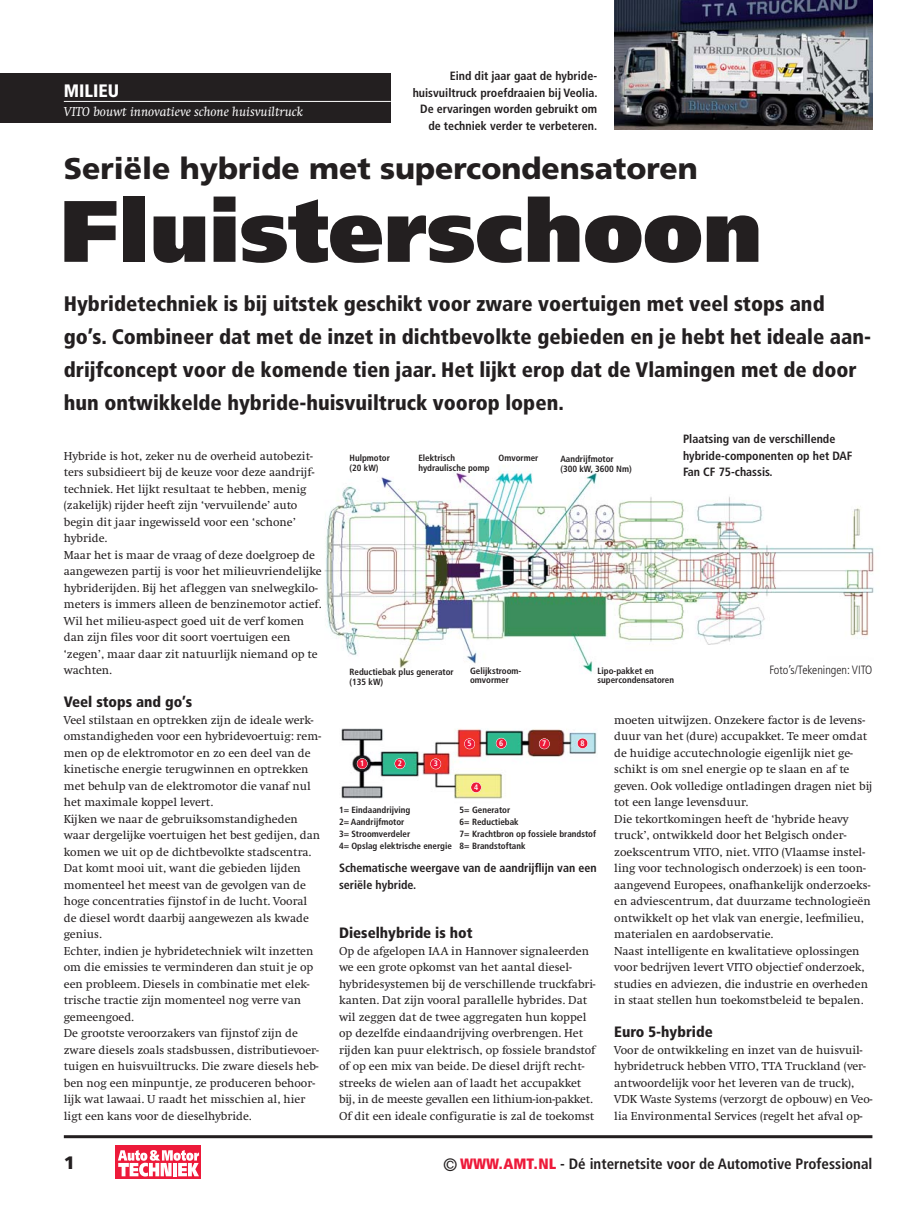
<style>
.page{position:relative;width:915px;height:1212px;background:#fff}
.page>*{position:absolute;margin:0;border:0;box-sizing:border-box;transform-origin:0 0}
.t1{font:900 87px "Frutiger LT Std";color:#231f20}
.t2{font:900 30px "Frutiger LT Std";color:#231f20}
.t3{font:900 condensed 21px/33px "Frutiger LT Std";color:#231f20}
.t4{font:900 condensed 18px "Frutiger LT Std";color:#fff}
.t5{font:900 18px "Frutiger LT Std";color:#231f20}
.t6{font:700 condensed 15px "Frutiger";color:#231f20}
.t7{font:900 condensed 15px "Frutiger LT Std";color:#231f20}
.t8{font:italic 13.5px "Swift";color:#fff}
.t9{font:12px/16.5px "Swift";color:#231f20}
.t10{font:700 condensed 12px/16.5px "Frutiger LT Std";color:#231f20}
.t11{font:300 condensed 12px "Frutiger LT Std";color:#231f20}
.t12{font:700 condensed 9px/12px "Frutiger LT Std";color:#231f20}
.t13{font:700 condensed 7.95px "Frutiger LT Std";color:#fff}
.s1{font-weight:400;font-size:18px}
.s2{font-weight:900;color:#ed1a3a}
</style>
<div class="page">
<div style="left:0;top:73px;width:390px;height:49px;background:#231f20"></div>
<hr style="left:64px;top:101px;width:326px;height:1px;background:#fff">
<img style="left:324px;top:471px;width:550px;height:203px">
<img style="left:341px;top:728px;width:256px;height:71px">
<img style="left:614px;top:0;width:258px;height:130px">
<hr style="left:64px;top:1135px;width:808px;height:3px;background:#231f20">
<div style="left:430px;top:759px;width:11px;height:10px;background:#ed1a3a;border-radius:50%"></div>
<div style="left:430px;top:758px;width:11px;height:11px;border:1px solid #fff;border-radius:50%"></div>
<div style="left:464px;top:739px;width:10px;height:10px;background:#ed1a3a;border-radius:50%"></div>
<div style="left:464px;top:738px;width:11px;height:11px;border:1px solid #fff;border-radius:50%"></div>
<div style="left:496px;top:738px;width:10px;height:10px;background:#ed1a3a;border-radius:50%"></div>
<div style="left:495px;top:738px;width:11px;height:11px;border:1px solid #fff;border-radius:50%"></div>
<div style="left:539px;top:739px;width:10px;height:10px;background:#ed1a3a;border-radius:50%"></div>
<div style="left:538px;top:738px;width:11px;height:11px;border:1px solid #fff;border-radius:50%"></div>
<div style="left:577px;top:738px;width:10px;height:10px;background:#ed1a3a;border-radius:50%"></div>
<div style="left:577px;top:738px;width:11px;height:11px;border:1px solid #fff;border-radius:50%"></div>
<div style="left:471px;top:782px;width:10px;height:10px;background:#ed1a3a;border-radius:50%"></div>
<div style="left:470px;top:782px;width:11px;height:11px;border:1px solid #fff;border-radius:50%"></div>
<div style="left:394px;top:758px;width:11px;height:11px;background:#ed1a3a;border-radius:50%"></div>
<div style="left:394px;top:758px;width:11px;height:11px;border:1px solid #fff;border-radius:50%"></div>
<div style="left:357px;top:758px;width:10px;height:11px;background:#ed1a3a;border-radius:50%"></div>
<div style="left:356px;top:758px;width:11px;height:11px;border:1px solid #fff;border-radius:50%"></div>
<div style="left:116px;top:1146px;width:85px;height:33px;background:#ed1a3a"></div>
<svg style="left:118px;top:1150px;width:81px;height:26px"></svg>
<h3 class="t4" style="left:64px;top:83px;width:57px">MILIEU</h3>
<p class="t8" style="left:64px;top:106px;width:241px">VITO bouwt innovatieve schone huisvuiltruck</p>
<p class="t10" style="left:412px;top:69px;width:186px;text-align:right">Eind dit jaar gaat de hybride&shy;huisvuiltruck proefdraaien bij Veolia.<br>De ervaringen worden gebruikt om de techniek verder te verbeteren.</p>
<h2 class="t2" style="left:64px;top:151px;width:635px">Seriële hybride met supercondensatoren</h2>
<h1 class="t1" style="left:61px;top:181px;width:702px">Fluisterschoon</h1>
<p class="t3" style="left:64px;top:289px;width:808px">Hybridetechniek is bij uitstek geschikt voor zware voertuigen met veel stops and go’s. Combineer dat met de inzet in dichtbevolkte gebieden en je hebt het ideale aan&shy;drijfconcept voor de komende tien jaar. Het lijkt erop dat de Vlamingen met de door hun ontwikkelde hybride-huisvuiltruck voorop lopen.</p>
<p class="t9" style="left:64px;top:449px;width:259px">Hybride is hot, zeker nu de overheid autobezit&shy;ters subsidieert bij de keuze voor deze aandrijf&shy;techniek. Het lijkt resultaat te hebben, menig (zakelijk) rijder heeft zijn ‘vervuilende’ auto begin dit jaar ingewisseld voor een ‘schone’ hybride.<br>Maar het is maar de vraag of deze doelgroep de aangewezen partij is voor het milieuvriendelijke hybriderijden. Bij het afleggen van snelwegkilo&shy;meters is immers alleen de benzinemotor actief.<br>Wil het milieu-aspect goed uit de verf komen dan zijn files voor dit soort voertuigen een ‘zegen’, maar daar zit natuurlijk niemand op te wachten.</p>
<p class="t7" style="left:64px;top:696px;width:130px">Veel stops and go’s</p>
<p class="t9" style="left:64px;top:713px;width:258px">Veel stilstaan en optrekken zijn de ideale werk&shy;omstandigheden voor een hybridevoertuig: rem&shy;men op de elektromotor en zo een deel van de kinetische energie terugwinnen en optrekken met behulp van de elektromotor die vanaf nul het maximale koppel levert.<br>Kijken we naar de gebruiksomstandigheden waar dergelijke voertuigen het best gedijen, dan komen we uit op de dichtbevolkte stadscentra.<br>Dat komt mooi uit, want die gebieden lijden momenteel het meest van de gevolgen van de hoge concentraties fijnstof in de lucht. Vooral de diesel wordt daarbij aangewezen als kwade genius.<br>Echter, indien je hybridetechniek wilt inzetten om die emissies te verminderen dan stuit je op een probleem. Diesels in combinatie met elek&shy;trische tractie zijn momenteel nog verre van gemeengoed.<br>De grootste veroorzakers van fijnstof zijn de zware diesels zoals stadsbussen, distributievoer&shy;tuigen en huisvuiltrucks. Die zware diesels heb&shy;ben nog een minpuntje, ze produceren behoor&shy;lijk wat lawaai. U raadt het misschien al, hier ligt een kans voor de dieselhybride.</p>
<p class="t12" style="left:349px;top:453px;width:42px;line-height:10.5px">Hulpmotor (20 kW)</p>
<p class="t12" style="left:418px;top:453px;width:73px;line-height:10.5px">Elektrisch hydraulische pomp</p>
<p class="t12" style="left:498px;top:452px;width:41px">Omvormer</p>
<p class="t12" style="left:560px;top:454px;width:73px;line-height:10.5px">Aandrijfmotor (300 kW, 3600 Nm)</p>
<p class="t10" style="left:682px;top:432px;width:171px">Plaatsing van de verschillende hybride- componenten op het DAF<br>Fan CF 75-chassis.</p>
<p class="t12" style="left:349px;top:667px;width:106px;line-height:10.5px">Reductiebak plus generator (135 kW)</p>
<p class="t12" style="left:470px;top:667px;width:53px;line-height:9px">Gelijkstroom&shy;omvormer</p>
<p class="t12" style="left:597px;top:667px;width:78px;line-height:9px">Lipo-pakket en supercondensatoren</p>
<p class="t11" style="left:769px;top:663px;width:104px">Foto’s/Tekeningen: VITO</p>
<p class="t13" style="left:360px;top:760px;width:6px">1</p>
<p class="t13" style="left:398px;top:760px;width:6px">2</p>
<p class="t13" style="left:433px;top:760px;width:6px">3</p>
<p class="t13" style="left:467px;top:740px;width:6px">5</p>
<p class="t13" style="left:499px;top:740px;width:6px">6</p>
<p class="t13" style="left:542px;top:740px;width:6px">7</p>
<p class="t13" style="left:580px;top:740px;width:6px">8</p>
<p class="t13" style="left:474px;top:784px;width:6px">4</p>
<p class="t12" style="left:339px;top:805px;width:114px">1= Eindaandrijving<br>2= Aandrijfmotor<br>3= Stroomverdeler<br>4= Opslag elektrische energie</p>
<p class="t12" style="left:459px;top:805px;width:138px">5= Generator<br>6= Reductiebak<br>7= Krachtbron op fossiele brandstof<br>8= Brandstoftank</p>
<p class="t10" style="left:339px;top:861px;width:259px">Schematische weergave van de aandrijflijn van een seriële hybride.</p>
<p class="t7" style="left:339px;top:927px;width:135px">Dieselhybride is hot</p>
<p class="t9" style="left:339px;top:944px;width:258px">Op de afgelopen IAA in Hannover signaleerden we een grote opkomst van het aantal diesel&shy;hybridesystemen bij de verschillende truckfabri&shy;kanten. Dat zijn vooral parallelle hybrides. Dat wil zeggen dat de twee aggregaten hun koppel op dezelfde eindaandrijving overbrengen. Het rijden kan puur elektrisch, op fossiele brandstof of op een mix van beide. De diesel drijft recht&shy;streeks de wielen aan of laadt het accupakket bij, in de meeste gevallen een lithium-ion-pakket.<br>Of dit een ideale configuratie is zal de toekomst</p>
<p class="t9" style="left:614px;top:713px;width:260px">moeten uitwijzen. Onzekere factor is de levens&shy;duur van het (dure) accupakket. Te meer omdat de huidige accutechnologie eigenlijk niet ge&shy;schikt is om snel energie op te slaan en af te geven. Ook volledige ontladingen dragen niet bij tot een lange levensduur.<br>Die tekortkomingen heeft de ‘hybride heavy truck’, ontwikkeld door het Belgisch onder&shy;zoekscentrum VITO, niet. VITO (Vlaamse instel&shy;ling voor technologisch onderzoek) is een toon&shy;aangevend Europees, onafhankelijk onderzoeks&shy;en adviescentrum, dat duurzame technologieën ontwikkelt op het vlak van energie, leefmilieu, materialen en aardobservatie.<br>Naast intelligente en kwalitatieve oplossingen voor bedrijven levert VITO objectief onderzoek, studies en adviezen, die industrie en overheden in staat stellen hun toekomstbeleid te bepalen.</p>
<p class="t7" style="left:614px;top:1026px;width:100px">Euro 5-hybride</p>
<p class="t9" style="left:614px;top:1043px;width:260px">Voor de ontwikkeling en inzet van de huisvuil&shy;hybridetruck hebben VITO, TTA Truckland (ver&shy;antwoordelijk voor het leveren van de truck), VDK Waste Systems (verzorgt de opbouw) en Veo&shy;lia Environmental Services (regelt het afval op-</p>
<h3 class="t5" style="left:64px;top:1153px;width:13px">1</h3>
<p class="t6" style="left:443px;top:1158px;width:431px"><span class="s1">©</span> <span class="s2">WWW.AMT.NL</span> - Dé internetsite voor de Automotive Professional</p>
</div>
